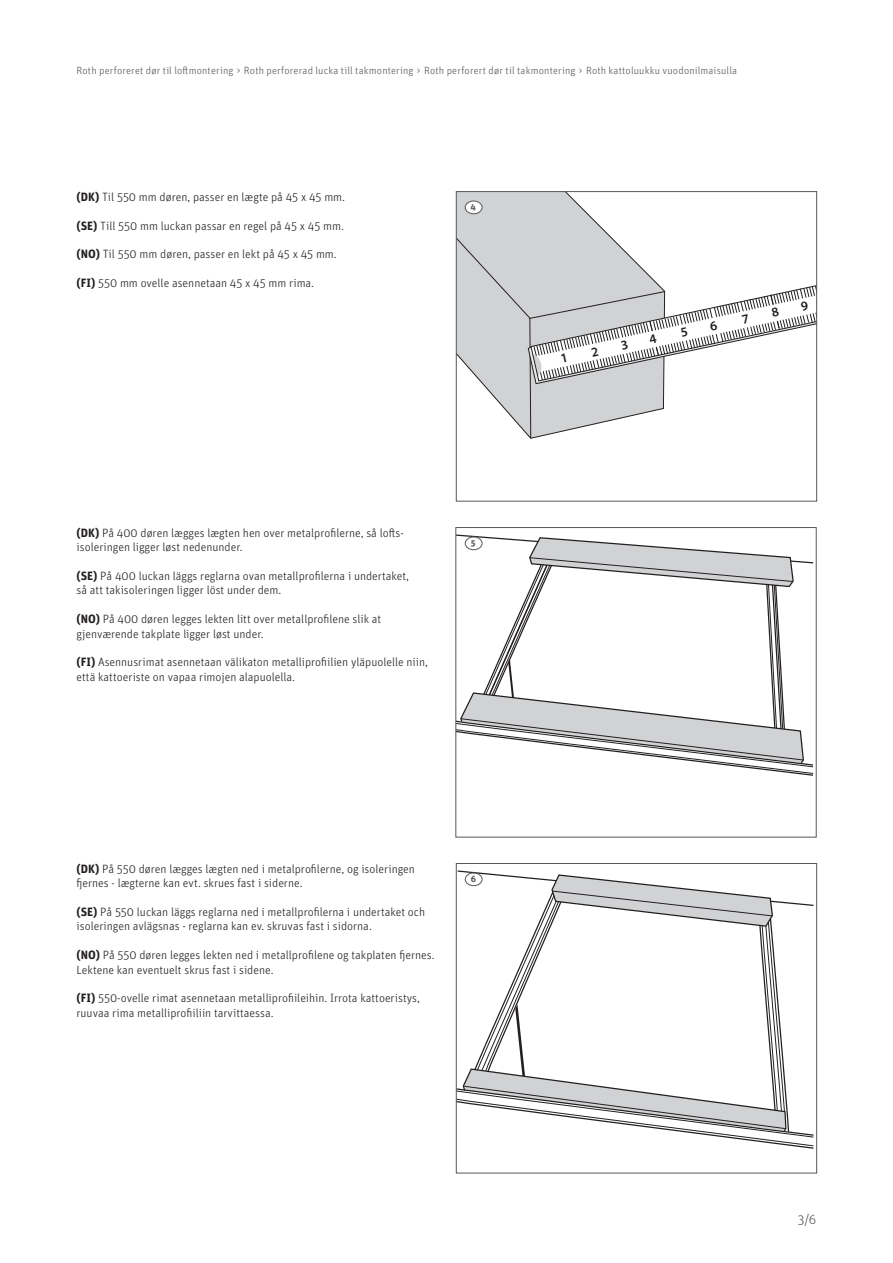
<style>
.page{position:relative;width:893px;height:1263px;background:#fff}
.page>*{position:absolute;margin:0;border:0;box-sizing:border-box;transform-origin:0 0}
.t1{font:300 13.5px "Unit OT";color:#57585a}
.t2{font:300 12px/14.4px "Unit OT";color:#231f20}
.t3{font:300 10.5px "Unit OT";letter-spacing:.015em;color:#57585a}
.t4{font:700 9px "Unit OT";color:#57585a}
.s1{font-weight:700}
</style>
<div class="page">
<svg style="left:458px;top:534px;width:355px;height:242px"></svg>
<svg style="left:458px;top:193px;width:153px;height:44px;background:#d5d6d8"></svg>
<svg style="left:458px;top:870px;width:355px;height:279px"></svg>
<div style="left:456px;top:863px;width:361px;height:310px;border:1px solid #57585a"></div>
<div style="left:465px;top:201px;width:17px;height:13px;background:#fff;border-radius:50%"></div>
<div style="left:465px;top:201px;width:17px;height:13px;border:1px solid #57585a;border-radius:50%"></div>
<div style="left:465px;top:537px;width:17px;height:13px;background:#fff;border-radius:50%"></div>
<div style="left:465px;top:537px;width:17px;height:13px;border:1px solid #57585a;border-radius:50%"></div>
<div style="left:465px;top:873px;width:17px;height:13px;border:1px solid #57585a;border-radius:50%"></div>
<svg style="left:456px;top:237px;width:361px;height:202px"></svg>
<p class="t3" style="left:77px;top:64px;width:662px">Roth perforeret dør til loftmontering &gt; Roth perforerad lucka till takmontering &gt; Roth perforert dør til takmontering &gt; Roth kattoluukku vuodonilmaisulla</p>
<p class="t2" style="left:77px;top:190px;width:270px"><span class="s1">(DK)</span> Til 550 mm døren, passer en lægte på 45 x 45 mm.</p>
<p class="t2" style="left:77px;top:218px;width:269px"><span class="s1">(SE)</span> Till 550 mm luckan passar en regel på 45 x 45 mm.</p>
<p class="t2" style="left:77px;top:247px;width:262px"><span class="s1">(NO)</span> Til 550 mm døren, passer en lekt på 45 x 45 mm.</p>
<p class="t2" style="left:77px;top:276px;width:239px"><span class="s1">(FI)</span> 550 mm ovelle asennetaan 45 x 45 mm rima.</p>
<p class="t4" style="left:471px;top:201px;width:7px">4</p>
<p class="t2" style="left:77px;top:525px;width:329px"><span class="s1">(DK)</span> På 400 døren lægges lægten hen over metalprofilerne, så lofts-</p>
<p class="t2" style="left:77px;top:540px;width:168px">isoleringen ligger løst nedenunder.</p>
<p class="t2" style="left:77px;top:569px;width:334px"><span class="s1">(SE)</span> På 400 luckan läggs reglarna ovan metallprofilerna i undertaket, så att takisoleringen ligger löst under dem.</p>
<p class="t2" style="left:77px;top:612px;width:306px"><span class="s1">(NO)</span> På 400 døren legges lekten litt over metallprofilene slik at gjenværende takplate ligger løst under.</p>
<p class="t2" style="left:77px;top:655px;width:353px"><span class="s1">(FI)</span> Asennusrimat asennetaan välikaton metalliprofiilien yläpuolelle niin, että kattoeriste on vapaa rimojen alapuolella.</p>
<p class="t4" style="left:471px;top:537px;width:6px">5</p>
<p class="t2" style="left:77px;top:861px;width:340px"><span class="s1">(DK)</span> På 550 døren lægges lægten ned i metalprofilerne, og isoleringen fjernes - lægterne kan evt. skrues fast i siderne.</p>
<p class="t2" style="left:77px;top:905px;width:350px"><span class="s1">(SE)</span> På 550 luckan läggs reglarna ned i metallprofilerna i undertaket och isoleringen avlägsnas - reglarna kan ev. skruvas fast i sidorna.</p>
<p class="t2" style="left:77px;top:948px;width:359px"><span class="s1">(NO)</span> På 550 døren legges lekten ned i metallprofilene og takplaten fjernes.<br>Lektene kan eventuelt skrus fast i sidene.</p>
<p class="t2" style="left:77px;top:991px;width:345px"><span class="s1">(FI)</span> 550-ovelle rimat asennetaan metalliprofiileihin. Irrota kattoeristys, ruuvaa rima metalliprofiiliin tarvittaessa.</p>
<p class="t4" style="left:471px;top:873px;width:7px">6</p>
<p class="t1" style="left:798px;top:1211px;width:20px">3/6</p>
</div>
